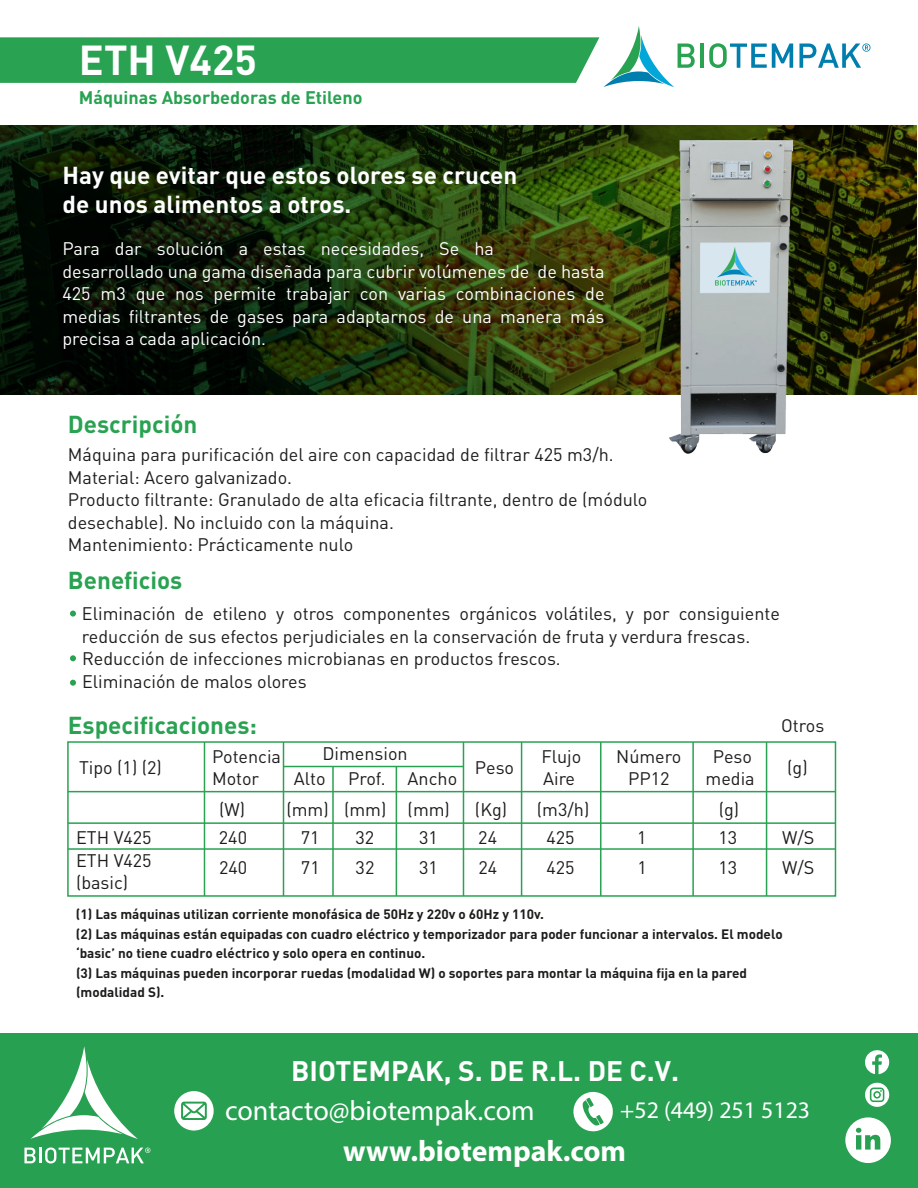
<style>
.page{position:relative;width:918px;height:1188px;background:#fff}
.page>*{position:absolute;margin:0;border:0;box-sizing:border-box;transform-origin:0 0}
.t1{font:700 41.4px "DIN Pro";color:#fff}
.t2{font:700 29.7px "Myriad Pro";color:#fff}
.t3{font:28.2px "Myriad Pro";color:#fff}
.t4{font:700 27.9px "DIN Pro";color:#fff}
.t5{font:700 24.15px/29.1px "DIN Pro";color:#fff}
.t6{font:700 24.15px "DIN Pro";color:#29a252}
.t7{font:23.85px "Myriad Pro";color:#fff}
.t8{font:18px/22.5px "DIN Pro";color:#1d1d1b}
.t9{font:18px/22.5px "DIN Pro";color:#fff}
.t10{font:700 18px "DIN Pro";color:#29a252}
.t11{font:700 13.5px/19.5px "DIN Pro";color:#1d1d1b}
</style>
<div class="page">
<svg style="left:0;top:26px;width:695px;height:61px"></svg>
<hr style="left:700px;top:44px;width:4px;height:24px;background:#29a252">
<svg style="left:709px;top:43px;width:84px;height:25px"></svg>
<svg style="left:799px;top:44px;width:71px;height:24px"></svg>
<svg style="left:0;top:126px;width:916px;height:269px;background:#1d2b08"></svg>
<div style="left:67px;top:741px;width:769px;height:156px;border:2px solid #29a252"></div>
<hr style="left:68px;top:822px;width:767px;height:2px;background:#29a252">
<hr style="left:68px;top:791px;width:767px;height:1px;background:#29a252">
<hr style="left:284px;top:766px;width:179px;height:1px;background:#29a252">
<hr style="left:68px;top:848px;width:767px;height:2px;background:#29a252">
<hr style="left:204px;top:742px;width:1px;height:154px;background:#29a252">
<hr style="left:283px;top:742px;width:1px;height:154px;background:#29a252">
<hr style="left:463px;top:742px;width:1px;height:154px;background:#29a252">
<hr style="left:521px;top:742px;width:1px;height:154px;background:#29a252">
<hr style="left:600px;top:742px;width:2px;height:154px;background:#29a252">
<hr style="left:692px;top:742px;width:2px;height:154px;background:#29a252">
<hr style="left:766px;top:742px;width:1px;height:154px;background:#29a252">
<hr style="left:396px;top:767px;width:1px;height:129px;background:#29a252">
<hr style="left:332px;top:767px;width:2px;height:129px;background:#29a252">
<svg style="left:70px;top:611px;width:6px;height:6px"></svg>
<svg style="left:70px;top:655px;width:6px;height:6px"></svg>
<svg style="left:70px;top:680px;width:6px;height:6px"></svg>
<img style="left:644px;top:125px;width:180px;height:329px">
<div style="left:0;top:1033px;width:918px;height:155px;background:#27a051"></div>
<svg style="left:31px;top:1046px;width:107px;height:93px"></svg>
<svg style="left:24px;top:1148px;width:12px;height:15px"></svg>
<hr style="left:39px;top:1148px;width:3px;height:15px;background:#fff">
<svg style="left:45px;top:1147px;width:105px;height:17px"></svg>
<svg style="left:865px;top:1050px;width:25px;height:24px"></svg>
<svg style="left:865px;top:1082px;width:24px;height:25px"></svg>
<svg style="left:845px;top:1117px;width:46px;height:46px"></svg>
<svg style="left:174px;top:1091px;width:40px;height:40px"></svg>
<svg style="left:573px;top:1092px;width:40px;height:40px"></svg>
<h1 class="t1" style="left:79px;top:32px;width:179px">ETH V425</h1>
<p class="t10" style="left:79px;top:86px;width:285px">Máquinas Absorbedoras de Etileno</p>
<h3 class="t5" style="left:62px;top:160px;width:456px">Hay que evitar que estos olores se crucen de unos alimentos a otros.</h3>
<p class="t9" style="left:62px;top:237px;width:544px">Para dar solución a estas necesidades, Se ha<br>desarrollado una gama diseñada para cubrir volúmenes de de hasta 425 m3 que nos permite trabajar con varias combinaciones de medias filtrantes de gases para adaptarnos de una manera más precisa a cada aplicación.</p>
<h3 class="t6" style="left:68px;top:408px;width:131px">Descripción</h3>
<p class="t8" style="left:68px;top:443px;width:581px">Máquina para purificación del aire con capacidad de filtrar 425 m3/h.<br>Material: Acero galvanizado.<br>Producto filtrante: Granulado de alta eficacia filtrante, dentro de (módulo desechable). No incluido con la máquina.<br>Mantenimiento: Prácticamente nulo</p>
<h3 class="t6" style="left:68px;top:564px;width:116px">Beneficios</h3>
<p class="t8" style="left:82px;top:602px;width:699px">Eliminación de etileno y otros componentes orgánicos volátiles, y por consiguiente reducción de sus efectos perjudiciales en la conservación de fruta y verdura frescas.<br>Reducción de infecciones microbianas en productos frescos.<br>Eliminación de malos olores</p>
<h3 class="t6" style="left:68px;top:709px;width:191px">Especificaciones:</h3>
<p class="t8" style="left:79px;top:756px;width:84px">Tipo (1) (2)</p>
<p class="t8" style="left:212px;top:744px;width:71px">Potencia<br>Motor</p>
<p class="t8" style="left:322px;top:741px;width:87px">Dimension</p>
<p class="t8" style="left:541px;top:745px;width:41px;line-height:22px">Flujo<br>Aire</p>
<p class="t8" style="left:616px;top:744px;width:67px">Número</p>
<p class="t8" style="left:713px;top:744px;width:41px">Peso</p>
<p class="t8" style="left:628px;top:767px;width:43px">PP12</p>
<p class="t8" style="left:475px;top:756px;width:41px">Peso</p>
<p class="t8" style="left:294px;top:766px;width:165px">Alto Prof. Ancho</p>
<p class="t8" style="left:706px;top:766px;width:51px">media</p>
<p class="t8" style="left:219px;top:798px;width:233px">(W) (mm) (mm) (mm)</p>
<p class="t8" style="left:475px;top:798px;width:116px">(Kg) (m3/h)</p>
<p class="t8" style="left:719px;top:798px;width:22px">(g)</p>
<p class="t8" style="left:781px;top:714px;width:45px">Otros</p>
<p class="t8" style="left:787px;top:756px;width:22px">(g)</p>
<p class="t8" style="left:76px;top:826px;width:77px">ETH V425</p>
<p class="t8" style="left:219px;top:826px;width:30px">240</p>
<p class="t8" style="left:301px;top:826px;width:20px">71</p>
<p class="t8" style="left:356px;top:826px;width:20px">32</p>
<p class="t8" style="left:419px;top:826px;width:20px">31</p>
<p class="t8" style="left:478px;top:826px;width:20px">24</p>
<p class="t8" style="left:546px;top:826px;width:30px">425</p>
<p class="t8" style="left:637px;top:826px;width:11px">1</p>
<p class="t8" style="left:718px;top:826px;width:20px">13</p>
<p class="t8" style="left:782px;top:826px;width:34px">W/S</p>
<p class="t8" style="left:76px;top:848px;width:77px">ETH V425 (basic)</p>
<p class="t8" style="left:219px;top:856px;width:30px">240</p>
<p class="t8" style="left:301px;top:856px;width:20px">71</p>
<p class="t8" style="left:356px;top:856px;width:20px">32</p>
<p class="t8" style="left:419px;top:856px;width:20px">31</p>
<p class="t8" style="left:478px;top:856px;width:20px">24</p>
<p class="t8" style="left:546px;top:856px;width:30px">425</p>
<p class="t8" style="left:637px;top:856px;width:11px">1</p>
<p class="t8" style="left:719px;top:856px;width:20px">13</p>
<p class="t8" style="left:782px;top:856px;width:34px">W/S</p>
<p class="t11" style="left:76px;top:904px;width:708px">(1) Las máquinas utilizan corriente monofásica de 50Hz y 220v o 60Hz y 110v.<br>(2) Las máquinas están equipadas con cuadro eléctrico y temporizador para poder funcionar a intervalos. El modelo ‘basic’ no tiene cuadro eléctrico y solo opera en continuo.<br>(3) Las máquinas pueden incorporar ruedas (modalidad W) o soportes para montar la máquina fija en la pared (modalidad S).</p>
<h3 class="t4" style="left:291px;top:1052px;width:389px">BIOTEMPAK, S. DE R.L. DE C.V.</h3>
<h3 class="t3" style="left:225px;top:1093px;width:311px">contacto@biotempak.com</h3>
<h3 class="t7" style="left:620px;top:1096px;width:191px">+52 (449) 251 5123</h3>
<h2 class="t2" style="left:343px;top:1132px;width:285px">www.biotempak.com</h2>
</div>
